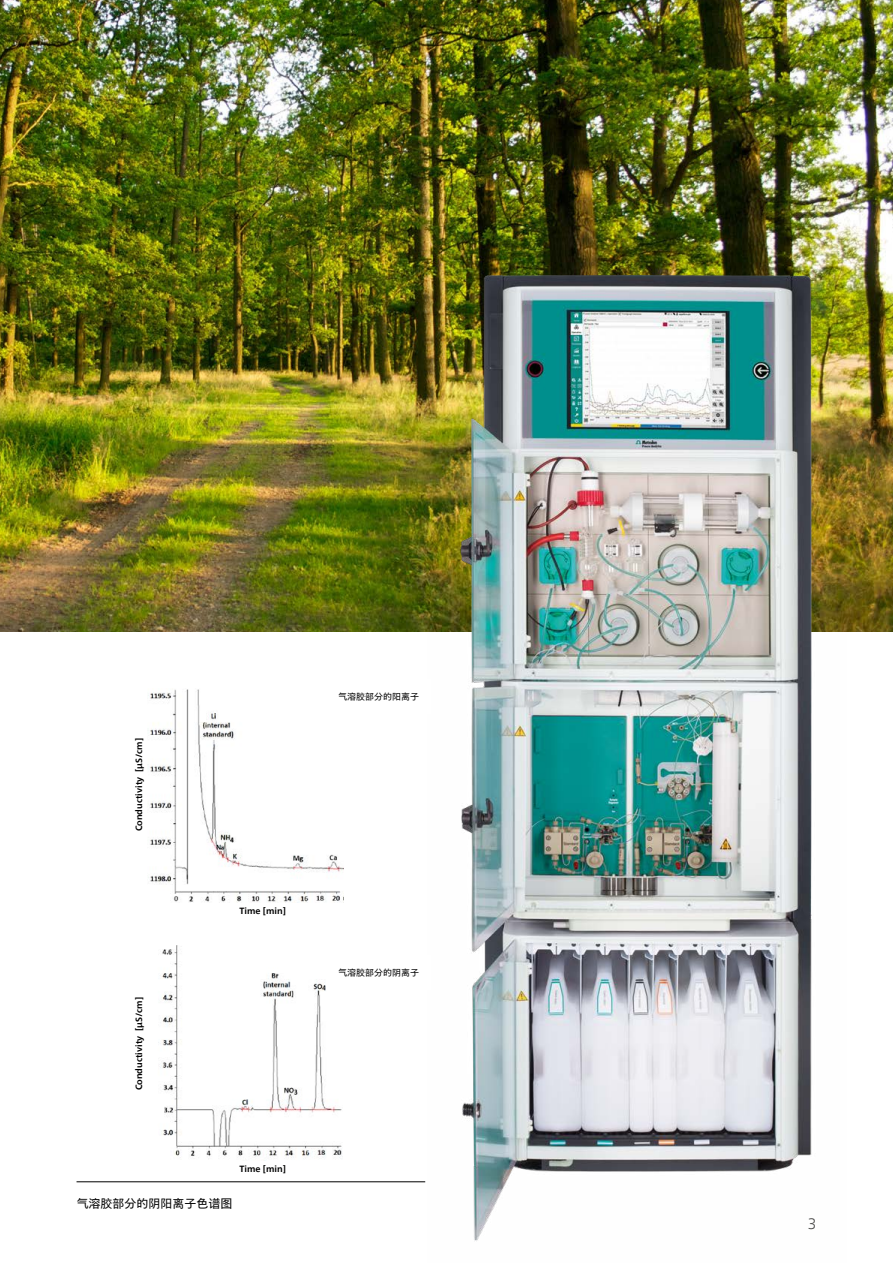
<style>
.page{position:relative;width:893px;height:1263px;background:#fff}
.page>*{position:absolute;margin:0;border:0;box-sizing:border-box;transform-origin:0 0}
.t1{font:300 15px "Neue Frutiger World";color:#4a4a49}
.t2{font:12px "M Xiang He Hei SC Pro";color:#000}
.t3{font:700 9px "Neue Frutiger World";color:#000}
.t4{font:9px "M Xiang He Hei SC Pro";color:#000}
</style>
<div class="page">
<img style="left:158px;top:945px;width:184px;height:216px">
<img style="left:148px;top:689px;width:196px;height:214px">
<img style="left:0;top:0;width:893px;height:631px">
<img style="left:428px;top:245px;width:418px;height:996px">
<hr style="left:77px;top:1181px;width:348px;height:1px;background:#000">
<div style="left:330px;top:683px;width:97px;height:27px;background:#fff"></div>
<div style="left:330px;top:959px;width:97px;height:27px;background:#fff"></div>
<p class="t3" style="left:131px;top:831px;width:95px;rotate:-90deg">Conductivity [μS/cm]</p>
<p class="t3" style="left:239px;top:903px;width:48px">Time [min]</p>
<p class="t3" style="left:131px;top:1090px;width:95px;rotate:-90deg">Conductivity [μS/cm]</p>
<p class="t3" style="left:239px;top:1161px;width:48px">Time [min]</p>
<h2 class="t2" style="left:77px;top:1195px;width:158px">气溶胶部分的阴阳离子色谱图</h2>
<p class="t4" style="left:338px;top:691px;width:82px">气溶胶部分的阳离子</p>
<p class="t4" style="left:338px;top:967px;width:82px">气溶胶部分的阴离子</p>
<h1 class="t1" style="left:808px;top:1211px;width:10px">3</h1>
</div>
